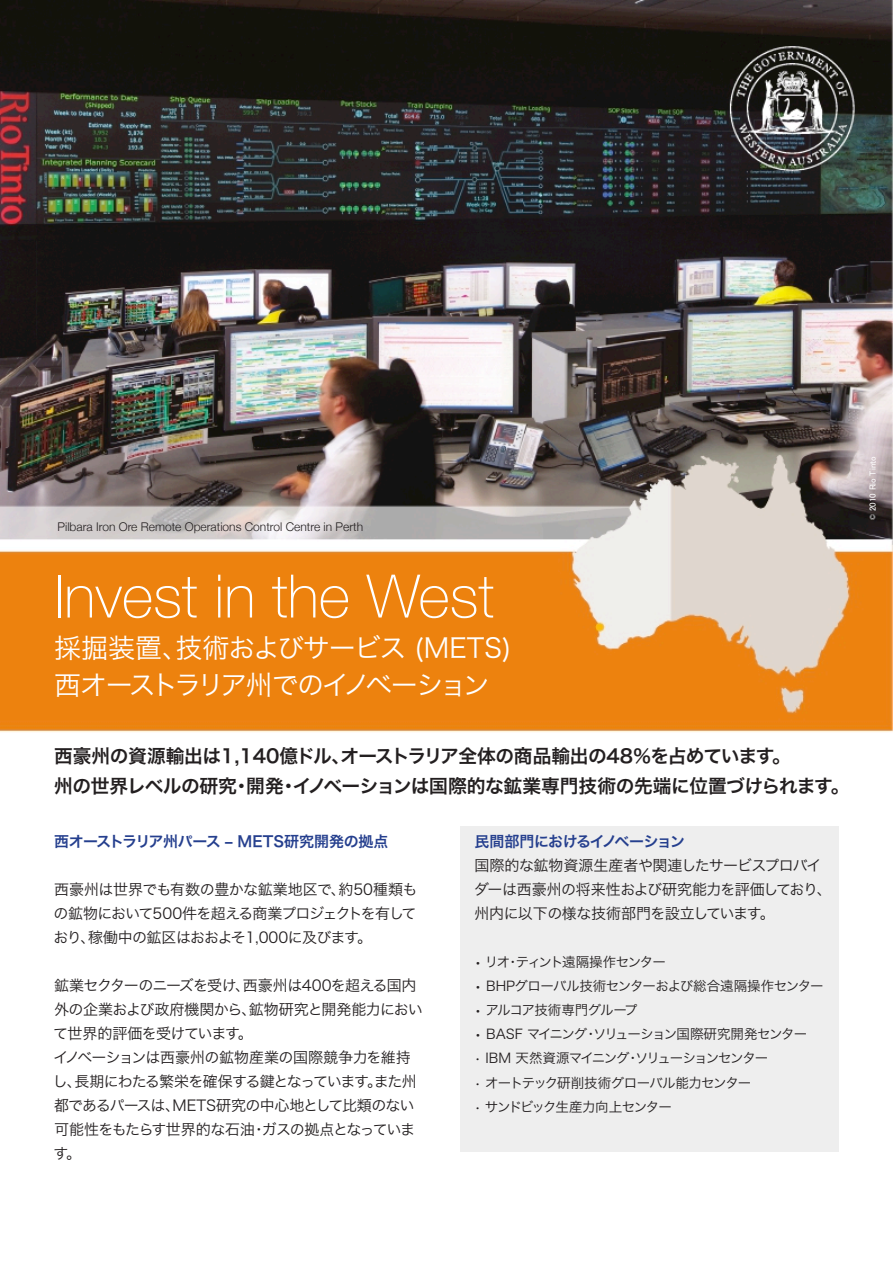
<style>
.page{position:relative;width:893px;height:1263px;background:#fff}
.page>*{position:absolute;margin:0;border:0;box-sizing:border-box;transform-origin:0 0}
.t1{font:100 60px "Helvetica Neue";color:#fff}
.t2{font:27px/37.5px "Hira Kaku Pro W3";letter-spacing:-.06em;color:#fff}
.t3{font:18.75px/30px "Hira Kaku Pro W6";letter-spacing:-.02em;color:#231f20}
.t4{font:15px/24px "Hira Kaku Pro W3";letter-spacing:-.04em;color:#231f20}
.t5{font:15px "Hira Kaku Pro W6";letter-spacing:-.03em;color:#253f8e}
.t6{font:15px "Hira Kaku Pro W6";letter-spacing:-.05em;color:#253f8e}
.t7{font:13.5px "Hira Kaku Pro W3";letter-spacing:-.07em;color:#231f20}
.t8{font:13.5px "Hira Kaku Pro W3";letter-spacing:-.035em;color:#231f20}
.t9{font:13.5px "Hira Kaku Pro W3";letter-spacing:-.095em;color:#231f20}
.t10{font:13.5px "Hira Kaku Pro W3";letter-spacing:-.09em;color:#231f20}
.t11{font:13.5px "Hira Kaku Pro W3";letter-spacing:-.045em;color:#231f20}
.t12{font:300 12px "Helvetica Neue";color:#231f20}
.t13{font:9px "MS P Gothic";color:#fff}
.s1{font-family:"Hira Kaku Pro W6"}
</style>
<div class="page">
<img style="left:0;top:0;width:893px;height:732px">
<div style="left:461px;top:827px;width:378px;height:325px;background:#eee"></div>
<p class="t12" style="left:58px;top:517px;width:307px">Pilbara Iron Ore Remote Operations Control Centre in Perth</p>
<h1 class="t1" style="left:54px;top:551px;width:442px">Invest in the West</h1>
<h2 class="t2" style="left:54px;top:627px;width:459px">採掘装置、技術およびサービス (METS)西オーストラリア州でのイノベーション</h2>
<p class="t3" style="left:54px;top:740px;width:797px">西豪州の資源輸出は1,140億ドル、オーストラリア全体の商品輸出の48％を占めています。<br>州の世界レベルの研究・開発・イノベーションは国際的な鉱業専門技術の先端に位置づけられます。</p>
<p class="t5" style="left:54px;top:828px;width:336px">西オーストラリア州パース – METS研究開発の拠点</p>
<p class="t4" style="left:53px;top:877px;width:365px;text-align:justify">西豪州は世界でも有数の豊かな鉱業地区で、約50種類もの鉱物において500件を超える商業プロジェクトを有しており、稼働中の鉱区はおおよそ1,000に及びます。</p>
<p class="t4" style="left:53px;top:973px;width:371px">鉱業セクターのニーズを受け、西豪州は400を超える国内外の企業および政府機関から、鉱物研究と開発能力において世界的評価を受けています。<br>イノベーションは西豪州の鉱物産業の国際競争力を維持し、長期にわたる繁栄を確保する鍵となっています。また州都であるパースは、METS研究の中心地として比類のない可能性をもたらす世界的な石油・ガスの拠点となっています。</p>
<p class="t6" style="left:474px;top:828px;width:212px">民間部門におけるイノベーション</p>
<p class="t4" style="left:474px;top:853px;width:359px">国際的な鉱物資源生産者や関連したサービスプロバイダーは西豪州の将来性および研究能力を評価しており、州内に以下の様な技術部門を設立しています。</p>
<p class="t9" style="left:474px;top:950px;width:193px"><span class="s1">•</span> リオ・ティント遠隔操作センター</p>
<p class="t8" style="left:474px;top:974px;width:351px"><span class="s1">•</span> BHPグローバル技術センターおよび総合遠隔操作センター</p>
<p class="t11" style="left:474px;top:998px;width:165px"><span class="s1">•</span> アルコア技術専門グループ</p>
<p class="t7" style="left:474px;top:1022px;width:334px"><span class="s1">•</span> BASF マイニング・ソリューション国際研究開発センター</p>
<p class="t7" style="left:474px;top:1046px;width:295px">• IBM 天然資源マイニング・ソリューションセンター</p>
<p class="t7" style="left:474px;top:1070px;width:278px">• オートテック研削技術グローバル能力センター</p>
<p class="t10" style="left:474px;top:1094px;width:199px">• サンドビック生産力向上センター</p>
<p class="t13" style="left:868px;top:520px;width:65px;rotate:-90deg">© 2010 Rio Tinto</p>
</div>
